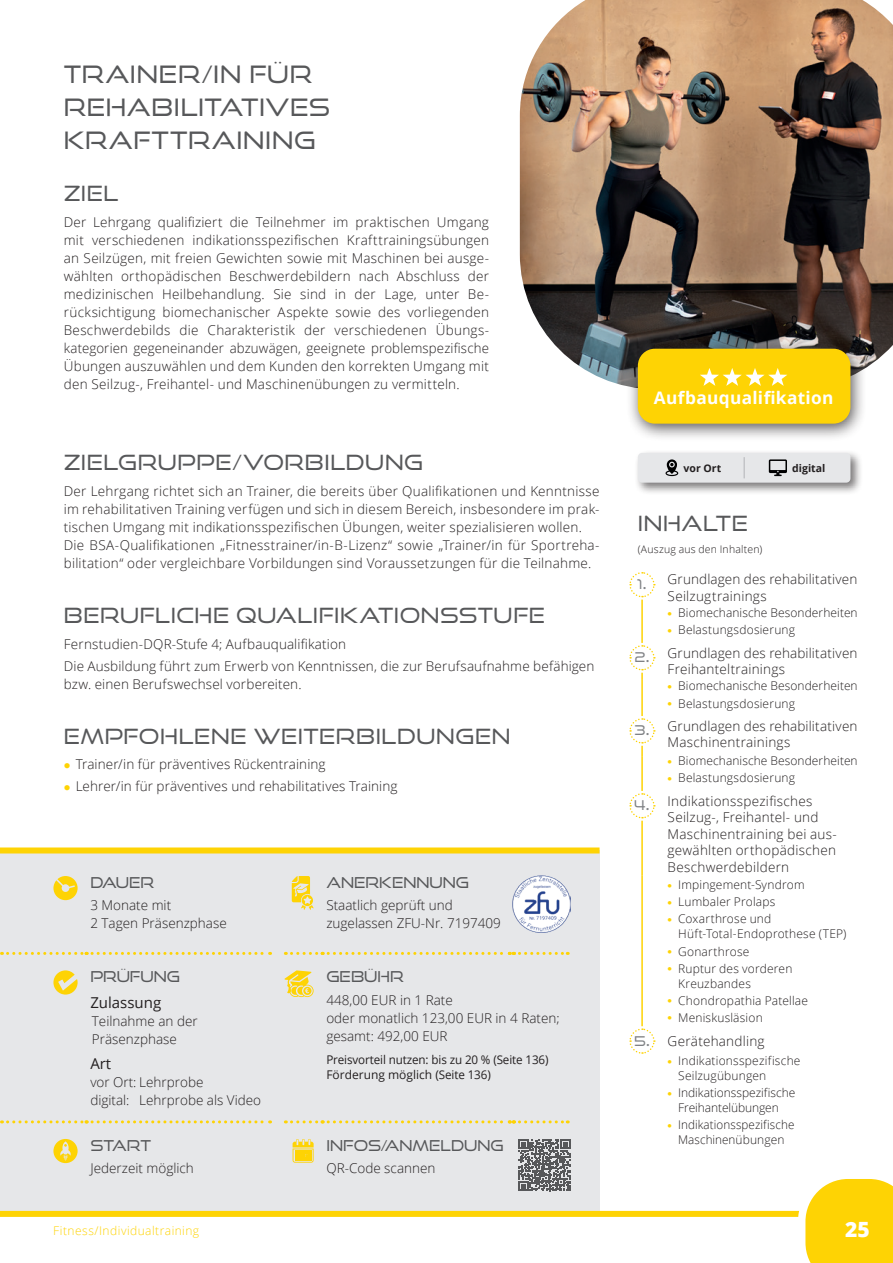
<style>
.page{position:relative;width:893px;height:1263px;background:#fff}
.page>*{position:absolute;margin:0;border:0;box-sizing:border-box;transform-origin:0 0}
.t1{font:24px/33px "Good Times Bk";letter-spacing:.02em;color:#57585a}
.t2{font:21px "Good Times Bk";letter-spacing:.025em;color:#57585a}
.t3{font:800 21px "Open Sans";color:#fff}
.t4{font:700 17.25px "Open Sans";letter-spacing:.015em;color:#fff}
.t5{font:15px "Good Times Bk";color:#57585a}
.t6{font:15px "Open Sans";color:#231f20}
.t7{font:300 13.5px/18px "Open Sans";letter-spacing:.015em;color:#231f20}
.t8{font:300 12px/17.1px "Open Sans";letter-spacing:.01em;color:#231f20}
.t9{font:12px/15px "Open Sans";letter-spacing:-.01em;color:#231f20}
.t10{font:300 12px "Open Sans";letter-spacing:.035em;color:#fed304}
.t11{font:300 10.5px "Open Sans";letter-spacing:.02em;color:#231f20}
.t12{font:700 10.5px "Open Sans";color:#231f20}
.s1{font-family:"Good Times Bk";font-weight:400;color:#808285}
.s2{font-family:"Good Times Rg";font-weight:700;color:#808285}
</style>
<div class="page">
<div style="left:0;top:850px;width:600px;height:363px;background:#e6e7e9"></div>
<div style="left:0;top:847px;width:600px;height:6px;background:#fed304"></div>
<img style="left:520px;top:0;width:373px;height:386px">
<div style="left:625px;top:338px;width:241px;height:104px;background:#231f20;opacity:.75"></div>
<div style="left:638px;top:349px;width:212px;height:75px;background:#fed304;border-radius:17px"></div>
<svg style="left:700px;top:368px;width:87px;height:18px"></svg>
<div style="left:634px;top:449px;width:229px;height:46px;background:#231f20;opacity:.6"></div>
<div style="left:638px;top:453px;width:212px;height:30px;background:#e6e7e9;border-radius:4px"></div>
<svg style="left:769px;top:459px;width:18px;height:17px"></svg>
<svg style="left:744px;top:457px;width:1px;height:21px"></svg>
<svg style="left:665px;top:459px;width:13px;height:17px"></svg>
<svg style="left:2px;top:952px;width:269px;height:3px"></svg>
<svg style="left:285px;top:952px;width:283px;height:3px"></svg>
<svg style="left:2px;top:1120px;width:269px;height:3px"></svg>
<svg style="left:285px;top:1120px;width:283px;height:3px"></svg>
<svg style="left:53px;top:876px;width:25px;height:24px"></svg>
<svg style="left:292px;top:876px;width:22px;height:34px"></svg>
<div style="left:509px;top:872px;width:65px;height:64px;border:4px solid #e6e7e9;border-radius:50%"></div>
<img style="left:513px;top:875px;width:57px;height:58px">
<svg style="left:53px;top:970px;width:25px;height:24px"></svg>
<svg style="left:284px;top:970px;width:30px;height:27px"></svg>
<svg style="left:53px;top:1139px;width:25px;height:24px"></svg>
<svg style="left:293px;top:1139px;width:21px;height:24px"></svg>
<svg style="left:519px;top:1139px;width:51px;height:52px"></svg>
<hr style="left:641px;top:606px;width:2px;height:37px;background:#fed304">
<hr style="left:641px;top:679px;width:2px;height:37px;background:#fed304">
<hr style="left:641px;top:756px;width:2px;height:35px;background:#fed304">
<hr style="left:641px;top:821px;width:2px;height:55px;background:#fed304">
<hr style="left:641px;top:876px;width:2px;height:150px;background:#fed304">
<svg style="left:629px;top:572px;width:26px;height:34px"></svg>
<svg style="left:629px;top:645px;width:26px;height:34px"></svg>
<svg style="left:629px;top:718px;width:26px;height:38px"></svg>
<svg style="left:629px;top:793px;width:26px;height:26px"></svg>
<svg style="left:629px;top:1028px;width:26px;height:26px"></svg>
<div style="left:0;top:1211px;width:837px;height:6px;background:#fed304"></div>
<svg style="left:798px;top:1179px;width:95px;height:84px;background:#fed926"></svg>
<h1 class="t1" style="left:64px;top:57px;width:268px">TRAINER/IN FÜR<br>REHABILITATIVES<br>KRAFTTRAINING</h1>
<h2 class="t2" style="left:64px;top:180px;width:56px">ZIEL</h2>
<p class="t7" style="left:64px;top:213px;width:427px;text-align:justify">Der Lehrgang qualifiziert die Teilnehmer im praktischen Umgang mit verschiedenen indikationsspezifischen Krafttrainingsübungen an Seilzügen, mit freien Gewichten sowie mit Maschinen bei ausge&shy;wählten orthopädischen Beschwerdebildern nach Abschluss der medizinischen Heilbehandlung. Sie sind in der Lage, unter Be&shy;rücksichtigung biomechanischer Aspekte sowie des vorliegenden Beschwerdebilds die Charakteristik der verschiedenen Übungs&shy;kategorien gegeneinander abzuwägen, geeignete problemspezifische Übungen auszuwählen und dem Kunden den korrekten Umgang mit den Seilzug-, Freihantel- und Maschinenübungen zu vermitteln.</p>
<p class="t4" style="left:654px;top:386px;width:181px">Aufbauqualifikation</p>
<h2 class="t2" style="left:64px;top:449px;width:361px">ZIELGRUPPE/VORBILDUNG</h2>
<p class="t12" style="left:684px;top:460px;width:39px">vor Ort</p>
<p class="t12" style="left:792px;top:460px;width:35px">digital</p>
<p class="t7" style="left:64px;top:482px;width:537px">Der Lehrgang richtet sich an Trainer, die bereits über Qualifikationen und Kenntnisse im rehabilitativen Training verfügen und sich in diesem Bereich, insbesondere im prak&shy;tischen Umgang mit indikationsspezifischen Übungen, weiter spezialisieren wollen.<br>Die BSA-Qualifikationen „Fitnesstrainer/in-B-Lizenz“ sowie „Trainer/in für Sportreha&shy;bilitation“ oder vergleichbare Vorbildungen sind Voraussetzungen für die Teilnahme.</p>
<h2 class="t2" style="left:64px;top:602px;width:483px">BERUFLICHE QUALIFIKATIONSSTUFE</h2>
<p class="t7" style="left:64px;top:633px;width:532px;line-height:22.2px">Fernstudien-DQR-Stufe 4; Aufbauqualifikation<br>Die Ausbildung führt zum Erwerb von Kenntnissen, die zur Berufsaufnahme befähigen</p>
<p class="t7" style="left:64px;top:675px;width:239px">bzw. einen Berufswechsel vorbereiten.</p>
<h2 class="t2" style="left:64px;top:723px;width:448px">EMPFOHLENE WEITERBILDUNGEN</h2>
<p class="t7" style="left:76px;top:753px;width:323px;line-height:22.2px">Trainer/in für präventives Rückentraining<br>Lehrer/in für präventives und rehabilitatives Training</p>
<h2 class="t2" style="left:638px;top:511px;width:112px">INHALTE</h2>
<p class="t11" style="left:638px;top:542px;width:126px">(Auszug aus den Inhalten)</p>
<p class="t7" style="left:668px;top:571px;width:191px;line-height:16.5px;text-indent:-30px"><span class="s1">1</span><span class="s2">.</span> Grundlagen des rehabilitativen<br>Seilzugtrainings</p>
<p class="t8" style="left:678px;top:604px;width:181px">Biomechanische Besonderheiten<br>Belastungsdosierung</p>
<p class="t7" style="left:668px;top:644px;width:191px;line-height:16.5px;text-indent:-33px"><span class="s1">2</span><span class="s2">.</span> Grundlagen des rehabilitativen<br>Freihanteltrainings</p>
<p class="t8" style="left:678px;top:677px;width:181px">Biomechanische Besonderheiten<br>Belastungsdosierung</p>
<p class="t7" style="left:668px;top:717px;width:191px;line-height:16.5px;text-indent:-33px"><span class="s1">3</span><span class="s2">.</span> Grundlagen des rehabilitativen<br>Maschinentrainings</p>
<p class="t8" style="left:678px;top:752px;width:181px">Biomechanische Besonderheiten<br>Belastungsdosierung</p>
<p class="t7" style="left:668px;top:792px;width:171px;line-height:16.5px;text-indent:-33px"><span class="s1">4</span><span class="s2">.</span> Indikationsspezifisches<br>Seilzug-, Freihantel- und<br>Maschinentraining bei aus&shy;gewählten orthopädischen<br>Beschwerdebildern</p>
<p class="t8" style="left:678px;top:876px;width:128px">Impingement-Syndrom<br>Lumbaler Prolaps<br>Coxarthrose und</p>
<p class="t8" style="left:678px;top:925px;width:170px">Hüft-Total-Endoprothese (TEP)<br>Gonarthrose<br>Ruptur des vorderen</p>
<p class="t8" style="left:678px;top:974px;width:131px">Kreuzbandes<br>Chondropathia Patellae<br>Meniskusläsion</p>
<p class="t7" style="left:634px;top:1032px;width:132px"><span class="s1">5</span><span class="s2">.</span> Gerätehandling</p>
<p class="t8" style="left:678px;top:1053px;width:124px;line-height:15px">Indikationsspezifische<br>Seilzugübungen</p>
<p class="t8" style="left:678px;top:1085px;width:119px;line-height:15px">Indikationsspezifische<br>Freihantelübungen</p>
<p class="t8" style="left:678px;top:1117px;width:118px;line-height:15px">Indikationsspezifische<br>Maschinenübungen</p>
<p class="t5" style="left:90px;top:873px;width:65px">DAUER</p>
<p class="t7" style="left:90px;top:896px;width:138px">3 Monate mit<br>2 Tagen Präsenzphase</p>
<p class="t5" style="left:326px;top:873px;width:144px">ANERKENNUNG</p>
<p class="t7" style="left:326px;top:896px;width:176px">Staatlich geprüft und zugelassen ZFU-Nr. 7197409</p>
<p class="t5" style="left:90px;top:968px;width:91px">PRÜFUNG</p>
<p class="t6" style="left:90px;top:992px;width:72px">Zulassung</p>
<p class="t7" style="left:92px;top:1011px;width:107px">Teilnahme an der<br>Präsenzphase</p>
<p class="t6" style="left:90px;top:1053px;width:22px">Art</p>
<p class="t7" style="left:90px;top:1073px;width:172px">vor Ort: Lehrprobe<br>digital: Lehrprobe als Video</p>
<p class="t5" style="left:326px;top:968px;width:79px">GEBÜHR</p>
<p class="t7" style="left:326px;top:990px;width:235px">448,00 EUR in 1 Rate<br>oder monatlich 123,00 EUR in 4 Raten; gesamt: 492,00 EUR</p>
<p class="t9" style="left:326px;top:1052px;width:224px">Preisvorteil nutzen: bis zu 20 % (Seite 136)<br>Förderung möglich (Seite 136)</p>
<p class="t5" style="left:90px;top:1136px;width:62px">START</p>
<p class="t7" style="left:90px;top:1159px;width:105px">Jederzeit möglich</p>
<p class="t5" style="left:326px;top:1136px;width:179px">INFOS/ANMELDUNG</p>
<p class="t7" style="left:326px;top:1159px;width:111px">QR-Code scannen</p>
<p class="t10" style="left:53px;top:1222px;width:147px">Fitness/Individualtraining</p>
<h2 class="t3" style="left:845px;top:1213px;width:26px">25</h2>
</div>
